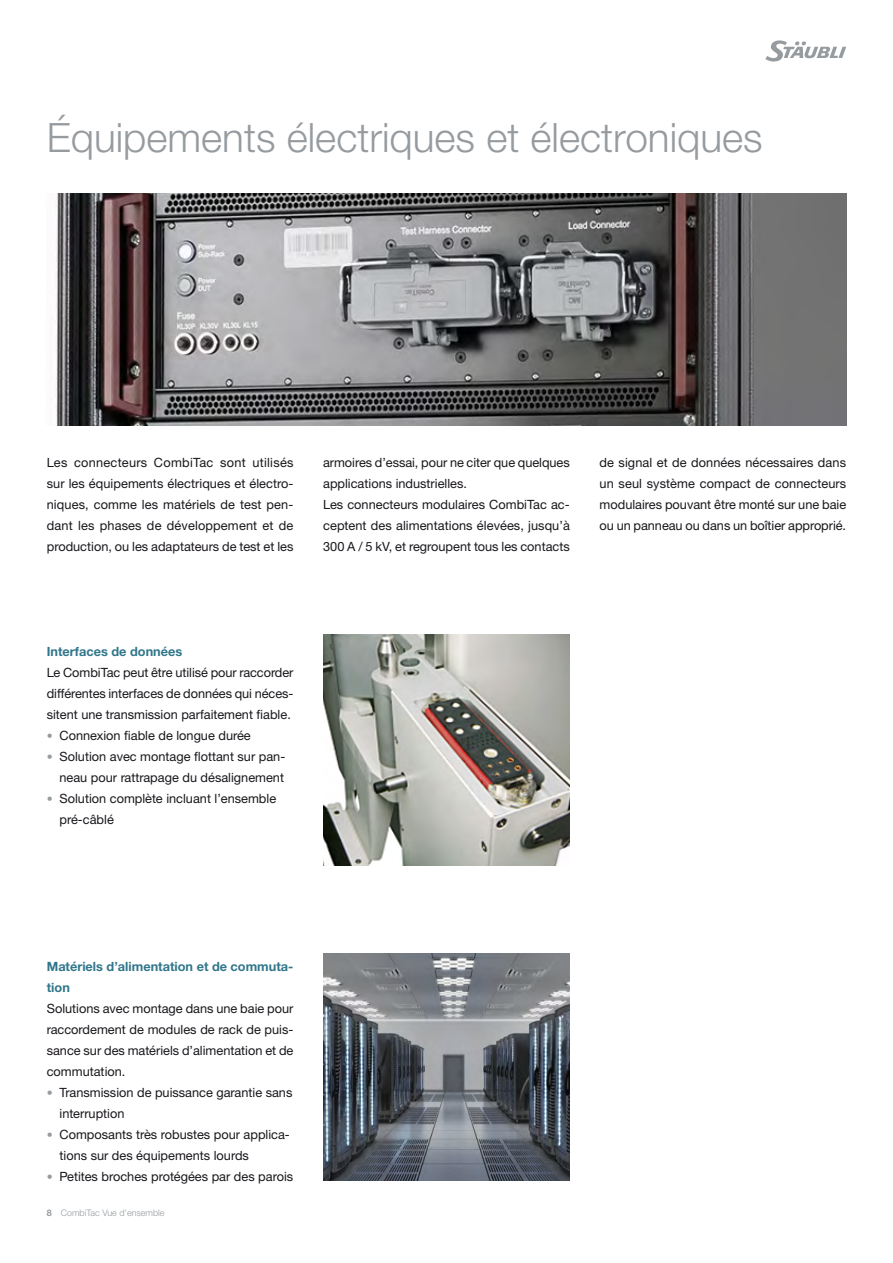
<style>
.page{position:relative;width:893px;height:1263px;background:#fff}
.page>*{position:absolute;margin:0;border:0;box-sizing:border-box;transform-origin:0 0}
.Headline_Inside_FR{font:300 40.5px "Helvetica Neue LTW1 G";color:#969b9f}
.RunningText_Inside_F{font:12.75px/21px "Helvetica Neue LTW1 G";color:#1a171c;text-align:justify}
.SubHeadRunningText_I{font:700 12.75px/21px "Helvetica Neue LTW1 G";color:#30768a}
.t1{font:300 9px "Helvetica Neue LTW1 G";color:#969b9f}
.s1{font-weight:300;font-size:12px;color:#969b9f}
.s2{font-weight:700}
</style>
<div class="page">
<svg style="left:765px;top:40px;width:81px;height:22px"></svg>
<img style="left:56px;top:194px;width:790px;height:231px">
<img style="left:323px;top:953px;width:247px;height:228px">
<img style="left:323px;top:635px;width:247px;height:231px">
<p class="Headline_Inside_FR" style="left:47px;top:113px;width:717px">Équipements électriques et électroniques</p>
<p class="RunningText_Inside_F" style="left:47px;top:452px;width:248px">Les connecteurs CombiTac sont utilisés sur les équipements électriques et électro&shy;niques, comme les matériels de test pen&shy;dant les phases de développement et de production, ou les adaptateurs de test et les</p>
<p class="RunningText_Inside_F" style="left:323px;top:452px;width:248px">armoires d’essai, pour ne citer que quelques applications industrielles.</p>
<p class="RunningText_Inside_F" style="left:323px;top:494px;width:248px">Les connecteurs modulaires CombiTac ac&shy;ceptent des alimentations élevées, jusqu’à 300 A / 5 kV, et regroupent tous les contacts</p>
<p class="RunningText_Inside_F" style="left:600px;top:452px;width:248px">de signal et de données nécessaires dans un seul système compact de connecteurs modulaires pouvant être monté sur une baie ou un panneau ou dans un boîtier approprié.</p>
<p class="SubHeadRunningText_I" style="left:47px;top:641px;width:137px">Interfaces de données</p>
<p class="RunningText_Inside_F" style="left:47px;top:662px;width:248px">Le CombiTac peut être utilisé pour raccorder différentes interfaces de données qui néces&shy;sitent une transmission parfaitement fiable.</p>
<p class="RunningText_Inside_F" style="left:47px;top:725px;width:206px"><span class="s1">•</span> Connexion fiable de longue durée</p>
<p class="RunningText_Inside_F" style="left:47px;top:746px;width:240px;text-align:right"><span class="s1">•</span> Solution avec montage flottant sur pan&shy;neau pour rattrapage du désalignement</p>
<p class="RunningText_Inside_F" style="left:60px;top:788px;width:218px;text-indent:-13px"><span class="s1">•</span> Solution complète incluant l’ensemble pré-câblé</p>
<p class="SubHeadRunningText_I" style="left:47px;top:956px;width:248px">Matériels d’alimentation et de commuta&shy;tion</p>
<p class="RunningText_Inside_F" style="left:47px;top:998px;width:248px">Solutions avec montage dans une baie pour raccordement de modules de rack de puis&shy;sance sur des matériels d’alimentation et de commutation.</p>
<p class="RunningText_Inside_F" style="left:60px;top:1082px;width:234px;text-indent:-13px"><span class="s1">•</span> Transmission de puissance garantie sans interruption</p>
<p class="RunningText_Inside_F" style="left:60px;top:1124px;width:232px;text-indent:-13px"><span class="s1">•</span> Composants très robustes pour applica&shy;tions sur des équipements lourds</p>
<p class="RunningText_Inside_F" style="left:47px;top:1166px;width:248px"><span class="s1">•</span> Petites broches protégées par des parois</p>
<p class="t1" style="left:47px;top:1207px;width:119px"><span class="s2">8</span> CombiTac Vue d’ensemble</p>
</div>
